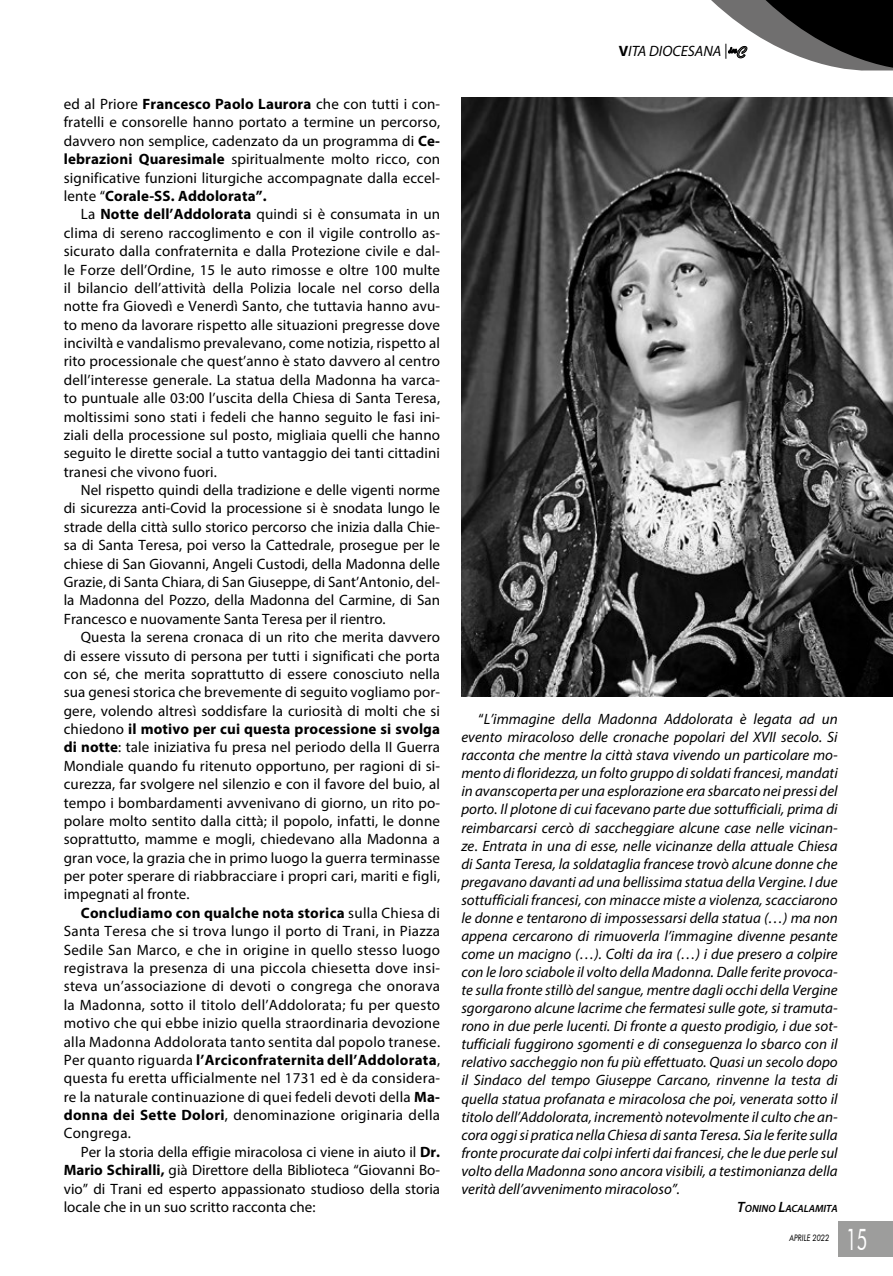
<style>
.page{position:relative;width:893px;height:1276px;background:#fff}
.page>*{position:absolute;margin:0;border:0;box-sizing:border-box;transform-origin:0 0}
.t1{font:30px "Futura BT";color:#fff;scale:.6 1}
.t2{font:15px/18.3px "Myriad Pro";letter-spacing:.01em;color:#000;text-align:justify}
.t3{font:italic 15px/18px "Myriad Pro";color:#000;text-align:justify}
.t4{font:italic 600 10.5px "Myriad Pro";color:#000}
.t5{font:italic 9px "Futura BT";color:#000;scale:.8 1}
.s1{font-weight:700}
.s2{font-weight:700;font-style:normal}
.s3{font-style:normal}
.s4{font-size:15px}
</style>
<div class="page">
<svg style="left:711px;top:0;width:182px;height:71px"></svg>
<div style="left:838px;top:1221px;width:55px;height:36px;background:#9d9d9c"></div>
<img style="left:461px;top:98px;width:432px;height:598px">
<p class="t2" style="left:64px;top:95px;width:378px">ed al Priore <span class="s1">Francesco Paolo Laurora</span> che con tutti i con&shy;fratelli e consorelle hanno portato a termine un percorso, davvero non semplice, cadenzato da un programma di <span class="s1">Ce&shy;lebrazioni Quaresimale</span> spiritualmente molto ricco, con significative funzioni liturgiche accompagnate dalla eccel&shy;lente “<span class="s1">Corale-SS. Addolorata”.</span></p>
<p class="t2" style="left:64px;top:205px;width:378px;text-indent:17px">La <span class="s1">Notte dell’Addolorata</span> quindi si è consumata in un clima di sereno raccoglimento e con il vigile controllo as&shy;sicurato dalla confraternita e dalla Protezione civile e dal&shy;le Forze dell’Ordine, 15 le auto rimosse e oltre 100 multe il bilancio dell’attività della Polizia locale nel corso della notte fra Giovedì e Venerdì Santo, che tuttavia hanno avu&shy;to meno da lavorare rispetto alle situazioni pregresse dove inciviltà e vandalismo prevalevano, come notizia, rispetto al rito processionale che quest’anno è stato davvero al centro dell’interesse generale. La statua della Madonna ha varca&shy;to puntuale alle 03:00 l’uscita della Chiesa di Santa Teresa, moltissimi sono stati i fedeli che hanno seguito le fasi ini&shy;ziali della processione sul posto, migliaia quelli che hanno seguito le dirette social a tutto vantaggio dei tanti cittadini tranesi che vivono fuori.</p>
<p class="t2" style="left:64px;top:480px;width:378px;text-indent:17px">Nel rispetto quindi della tradizione e delle vigenti norme di sicurezza anti-Covid la processione si è snodata lungo le strade della città sullo storico percorso che inizia dalla Chie&shy;sa di Santa Teresa, poi verso la Cattedrale, prosegue per le chiese di San Giovanni, Angeli Custodi, della Madonna delle Grazie, di Santa Chiara, di San Giuseppe, di Sant’Antonio, del&shy;la Madonna del Pozzo, della Madonna del Carmine, di San Francesco e nuovamente Santa Teresa per il rientro.</p>
<p class="t2" style="left:64px;top:628px;width:378px;text-indent:17px">Questa la serena cronaca di un rito che merita davvero di essere vissuto di persona per tutti i significati che porta con sé, che merita soprattutto di essere conosciuto nella sua genesi storica che brevemente di seguito vogliamo por&shy;gere, volendo altresì soddisfare la curiosità di molti che si chiedono <span class="s1">il motivo per cui questa processione si svolga di notte</span>: tale iniziativa fu presa nel periodo della II Guerra Mondiale quando fu ritenuto opportuno, per ragioni di si&shy;curezza, far svolgere nel silenzio e con il favore del buio, al tempo i bombardamenti avvenivano di giorno, un rito po&shy;polare molto sentito dalla città; il popolo, infatti, le donne soprattutto, mamme e mogli, chiedevano alla Madonna a gran voce, la grazia che in primo luogo la guerra terminasse per poter sperare di riabbracciare i propri cari, mariti e figli, impegnati al fronte.</p>
<p class="t2" style="left:64px;top:903px;width:378px;text-indent:17px"><span class="s1">Concludiamo con qualche nota storica</span> sulla Chiesa di Santa Teresa che si trova lungo il porto di Trani, in Piazza Sedile San Marco, e che in origine in quello stesso luogo registrava la presenza di una piccola chiesetta dove insi&shy;steva un’associazione di devoti o congrega che onorava la Madonna, sotto il titolo dell’Addolorata; fu per questo motivo che qui ebbe inizio quella straordinaria devozione alla Madonna Addolorata tanto sentita dal popolo tranese.<br>Per quanto riguarda <span class="s1">l’Arciconfraternita dell’Addolorata</span>, questa fu eretta ufficialmente nel 1731 ed è da considera&shy;re la naturale continuazione di quei fedeli devoti della <span class="s1">Ma&shy;donna dei Sette Dolori</span>, denominazione originaria della Congrega.</p>
<p class="t2" style="left:64px;top:1142px;width:378px;text-indent:17px">Per la storia della effigie miracolosa ci viene in aiuto il <span class="s1">Dr.<br>Mario Schiralli,</span> già Direttore della Biblioteca “Giovanni Bo&shy;vio” di Trani ed esperto appassionato studioso della storia locale che in un suo scritto racconta che:</p>
<p class="t3" style="left:619px;top:42px;width:110px"><span class="s2">V</span>ITA DIOCESANA |</p>
<p class="t3" style="left:461px;top:710px;width:378px;text-indent:17px"><span class="s3">“</span>L’immagine della Madonna Addolorata è legata ad un evento miracoloso delle cronache popolari del XVII secolo. Si racconta che mentre la città stava vivendo un particolare mo&shy;mento di floridezza, un folto gruppo di soldati francesi, mandati in avanscoperta per una esplorazione era sbarcato nei pressi del porto. Il plotone di cui facevano parte due sottufficiali, prima di reimbarcarsi cercò di saccheggiare alcune case nelle vicinan&shy;ze<span class="s3">.</span> Entrata in una di esse, nelle vicinanze della attuale Chiesa di Santa Teresa, la soldataglia francese trovò alcune donne che pregavano davanti ad una bellissima statua della Vergine. I due sottufficiali francesi, con minacce miste a violenza, scacciarono le donne e tentarono di impossessarsi della statua (…) ma non appena cercarono di rimuoverla l’immagine divenne pesante come un macigno (…). Colti da ira (…) i due presero a colpire con le loro sciabole il volto della Madonna. Dalle ferite provoca&shy;te sulla fronte stillò del sangue, mentre dagli occhi della Vergine sgorgarono alcune lacrime che fermatesi sulle gote, si tramuta&shy;rono in due perle lucenti. Di fronte a questo prodigio, i due sot&shy;tufficiali fuggirono sgomenti e di conseguenza lo sbarco con il relativo saccheggio non fu più effettuato. Quasi un secolo dopo il Sindaco del tempo Giuseppe Carcano, rinvenne la testa di quella statua profanata e miracolosa che poi, venerata sotto il titolo dell’Addolorata, incrementò notevolmente il culto che an&shy;cora oggi si pratica nella Chiesa di santa Teresa. Sia le ferite sulla fronte procurate dai colpi inferti dai francesi, che le due perle sul volto della Madonna sono ancora visibili, a testimonianza della verità dell’avvenimento miracoloso”.</p>
<p class="t4" style="left:737px;top:1202px;width:102px"><span class="s4">T</span>ONINO <span class="s4">L</span>ACALAMITA</p>
<p class="t5" style="left:789px;top:1232px;width:51px">APRILE 2022</p>
<h1 class="t1" style="left:846px;top:1221px;width:37px">15</h1>
</div>
